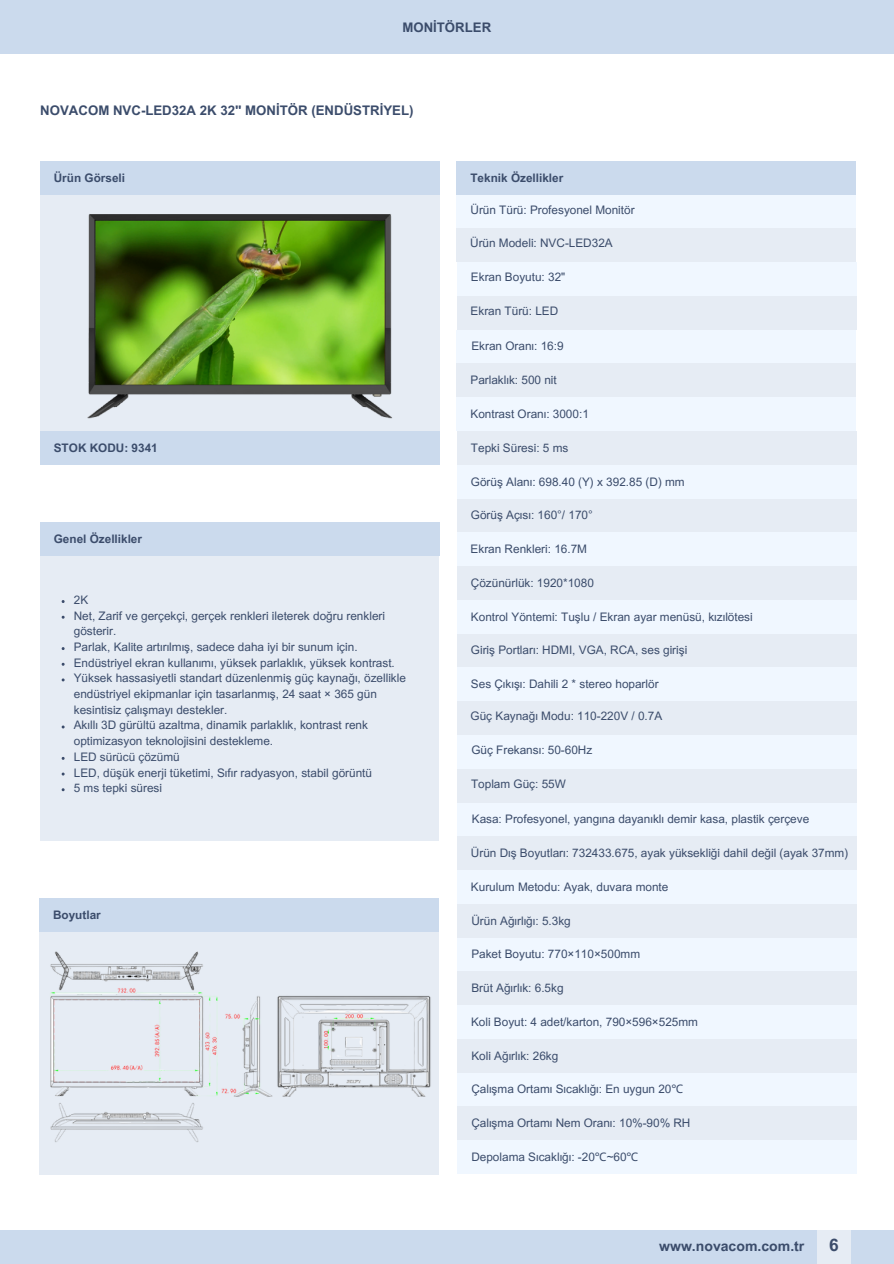
<style>
.page{position:relative;width:894px;height:1264px;background:#fff}
.page>*{position:absolute;margin:0;border:0;box-sizing:border-box;transform-origin:0 0}
.t1{font:700 17.25px "Arial MT Pro";color:#3b4c6b}
.t2{font:700 14.1px "Arial MT Pro";color:#3b4c6b}
.t3{font:700 13.2px "Arial MT Pro";color:#3b4c6b}
.t4{font:11.7px/15.8px "Arial MT Pro";color:#3b4c6b}
.t5{font:700 11.7px "Arial MT Pro";color:#3b4c6b}
.s1{font-family:"Noto Sans"}
</style>
<div class="page">
<div style="left:0;top:0;width:893px;height:53px;background:#cbdaed"></div>
<div style="left:40px;top:195px;width:399px;height:236px;background:#e6ecf4"></div>
<div style="left:40px;top:161px;width:399px;height:34px;background:#cbdaed"></div>
<div style="left:456px;top:195px;width:399px;height:33px;background:#f0f7ff"></div>
<div style="left:456px;top:228px;width:399px;height:34px;background:#e6ecf4"></div>
<div style="left:456px;top:161px;width:399px;height:34px;background:#cbdaed"></div>
<div style="left:456px;top:330px;width:399px;height:33px;background:#f0f7ff"></div>
<div style="left:456px;top:363px;width:399px;height:34px;background:#e6ecf4"></div>
<div style="left:457px;top:465px;width:399px;height:33px;background:#f0f7ff"></div>
<div style="left:457px;top:498px;width:399px;height:34px;background:#e6ecf4"></div>
<div style="left:457px;top:532px;width:399px;height:34px;background:#f0f7ff"></div>
<div style="left:457px;top:566px;width:399px;height:34px;background:#e6ecf4"></div>
<div style="left:457px;top:600px;width:399px;height:33px;background:#f0f7ff"></div>
<div style="left:457px;top:633px;width:399px;height:34px;background:#e6ecf4"></div>
<div style="left:39px;top:932px;width:399px;height:242px;background:#e6ecf4"></div>
<div style="left:39px;top:898px;width:399px;height:34px;background:#cbdaed"></div>
<div style="left:457px;top:262px;width:399px;height:34px;background:#f0f7ff"></div>
<div style="left:457px;top:296px;width:399px;height:34px;background:#e6ecf4"></div>
<div style="left:457px;top:667px;width:399px;height:34px;background:#f0f7ff"></div>
<div style="left:456px;top:397px;width:399px;height:34px;background:#f0f7ff"></div>
<div style="left:457px;top:431px;width:399px;height:34px;background:#e6ecf4"></div>
<div style="left:457px;top:701px;width:399px;height:34px;background:#e6ecf4"></div>
<div style="left:457px;top:802px;width:399px;height:34px;background:#f0f7ff"></div>
<div style="left:457px;top:836px;width:399px;height:34px;background:#e6ecf4"></div>
<div style="left:457px;top:937px;width:399px;height:34px;background:#f0f7ff"></div>
<div style="left:457px;top:971px;width:399px;height:34px;background:#e6ecf4"></div>
<div style="left:457px;top:1005px;width:399px;height:34px;background:#f0f7ff"></div>
<div style="left:457px;top:1039px;width:399px;height:33px;background:#e6ecf4"></div>
<div style="left:457px;top:1072px;width:399px;height:34px;background:#f0f7ff"></div>
<div style="left:457px;top:1106px;width:399px;height:34px;background:#e6ecf4"></div>
<div style="left:457px;top:735px;width:399px;height:33px;background:#f0f7ff"></div>
<div style="left:457px;top:768px;width:399px;height:34px;background:#e6ecf4"></div>
<div style="left:457px;top:1140px;width:399px;height:34px;background:#f0f7ff"></div>
<div style="left:457px;top:870px;width:399px;height:34px;background:#f0f7ff"></div>
<div style="left:457px;top:904px;width:399px;height:33px;background:#e6ecf4"></div>
<img style="left:87px;top:214px;width:305px;height:205px">
<img style="left:50px;top:951px;width:381px;height:191px">
<div style="left:40px;top:431px;width:399px;height:34px;background:#cbdaed"></div>
<div style="left:40px;top:556px;width:399px;height:285px;background:#e6ecf4"></div>
<div style="left:40px;top:522px;width:399px;height:34px;background:#cbdaed"></div>
<div style="left:0;top:1230px;width:893px;height:33px;background:#cbdaed"></div>
<div style="left:816px;top:1230px;width:34px;height:33px;background:#e6ecf4"></div>
<h1 class="t3" style="left:402px;top:23px;width:90px">MONİTÖRLER</h1>
<h1 class="t3" style="left:40px;top:106px;width:375px">NOVACOM NVC-LED32A 2K 32" MONİTÖR (ENDÜSTRİYEL)</h1>
<h4 class="t5" style="left:54px;top:173px;width:71px">Ürün Görseli</h4>
<p class="t5" style="left:54px;top:443px;width:105px">STOK KODU: 9341</p>
<p class="t5" style="left:54px;top:534px;width:90px">Genel Özellikler</p>
<p class="t4" style="left:74px;top:593px;width:16px">2K</p>
<p class="t4" style="left:74px;top:609px;width:311px">Net, Zarif ve gerçekçi, gerçek renkleri ileterek doğru renkleri gösterir.</p>
<p class="t4" style="left:74px;top:640px;width:285px">Parlak, Kalite artırılmış, sadece daha iyi bir sunum için.</p>
<p class="t4" style="left:74px;top:656px;width:322px">Endüstriyel ekran kullanımı, yüksek parlaklık, yüksek kontrast.</p>
<p class="t4" style="left:74px;top:672px;width:333px">Yüksek hassasiyetli standart düzenlenmiş güç kaynağı, özellikle endüstriyel ekipmanlar için tasarlanmış, 24 saat × 365 gün kesintisiz çalışmayı destekler.</p>
<p class="t4" style="left:74px;top:719px;width:296px">Akıllı 3D gürültü azaltma, dinamik parlaklık, kontrast renk optimizasyon teknolojisini destekleme.</p>
<p class="t4" style="left:74px;top:750px;width:107px">LED sürücü çözümü</p>
<p class="t4" style="left:74px;top:766px;width:299px">LED, düşük enerji tüketimi, Sıfır radyasyon, stabil görüntü</p>
<p class="t4" style="left:74px;top:781px;width:88px">5 ms tepki süresi</p>
<p class="t5" style="left:53px;top:910px;width:49px">Boyutlar</p>
<h4 class="t5" style="left:470px;top:173px;width:94px">Teknik Özellikler</h4>
<p class="t4" style="left:470px;top:203px;width:166px">Ürün Türü: Profesyonel Monitör</p>
<h3 class="t4" style="left:470px;top:237px;width:144px">Ürün Modeli: NVC-LED32A</h3>
<p class="t4" style="left:471px;top:270px;width:96px">Ekran Boyutu: 32"</p>
<h4 class="t4" style="left:470px;top:304px;width:89px">Ekran Türü: LED</h4>
<p class="t4" style="left:471px;top:340px;width:94px">Ekran Oranı: 16:9</p>
<p class="t4" style="left:470px;top:374px;width:88px">Parlaklık: 500 nit</p>
<p class="t4" style="left:470px;top:407px;width:120px">Kontrast Oranı: 3000:1</p>
<p class="t4" style="left:471px;top:441px;width:99px">Tepki Süresi: 5 ms</p>
<p class="t4" style="left:471px;top:475px;width:215px">Görüş Alanı: 698.40 (Y) x 392.85 (D) mm</p>
<p class="t4" style="left:471px;top:509px;width:123px">Görüş Açısı: 160°/ 170°</p>
<p class="t4" style="left:470px;top:542px;width:118px">Ekran Renkleri: 16.7M</p>
<p class="t4" style="left:471px;top:576px;width:124px">Çözünürlük: 1920*1080</p>
<p class="t4" style="left:471px;top:610px;width:282px">Kontrol Yöntemi: Tuşlu / Ekran ayar menüsü, kızılötesi</p>
<p class="t4" style="left:471px;top:644px;width:216px">Giriş Portları: HDMI, VGA, RCA, ses girişi</p>
<h4 class="t4" style="left:471px;top:677px;width:189px">Ses Çıkışı: Dahili 2 * stereo hoparlör</h4>
<p class="t4" style="left:470px;top:709px;width:193px">Güç Kaynağı Modu: 110-220V / 0.7A</p>
<p class="t4" style="left:471px;top:743px;width:122px">Güç Frekansı: 50-60Hz</p>
<p class="t4" style="left:471px;top:777px;width:96px">Toplam Güç: 55W</p>
<p class="t4" style="left:471px;top:812px;width:339px">Kasa: Profesyonel, yangına dayanıklı demir kasa, plastik çerçeve</p>
<p class="t4" style="left:471px;top:846px;width:379px">Ürün Dış Boyutları: 732433.675, ayak yüksekliği dahil değil (ayak 37mm)</p>
<p class="t4" style="left:471px;top:880px;width:199px">Kurulum Metodu: Ayak, duvara monte</p>
<p class="t4" style="left:471px;top:914px;width:101px">Ürün Ağırlığı: 5.3kg</p>
<p class="t4" style="left:471px;top:947px;width:170px">Paket Boyutu: 770×110×500mm</p>
<p class="t4" style="left:471px;top:981px;width:94px">Brüt Ağırlık: 6.5kg</p>
<p class="t4" style="left:471px;top:1015px;width:228px">Koli Boyut: 4 adet/karton, 790×596×525mm</p>
<p class="t4" style="left:471px;top:1049px;width:88px">Koli Ağırlık: 26kg</p>
<p class="t4" style="left:471px;top:1082px;width:213px">Çalışma Ortamı Sıcaklığı: En uygun 20<span class="s1">℃</span></p>
<p class="t4" style="left:471px;top:1116px;width:220px">Çalışma Ortamı Nem Oranı: 10%-90% RH</p>
<p class="t4" style="left:471px;top:1150px;width:168px">Depolama Sıcaklığı: -20<span class="s1">℃</span>~60<span class="s1">℃</span></p>
<h2 class="t2" style="left:659px;top:1240px;width:147px">www.novacom.com.tr</h2>
<p class="t1" style="left:829px;top:1238px;width:11px">6</p>
</div>
